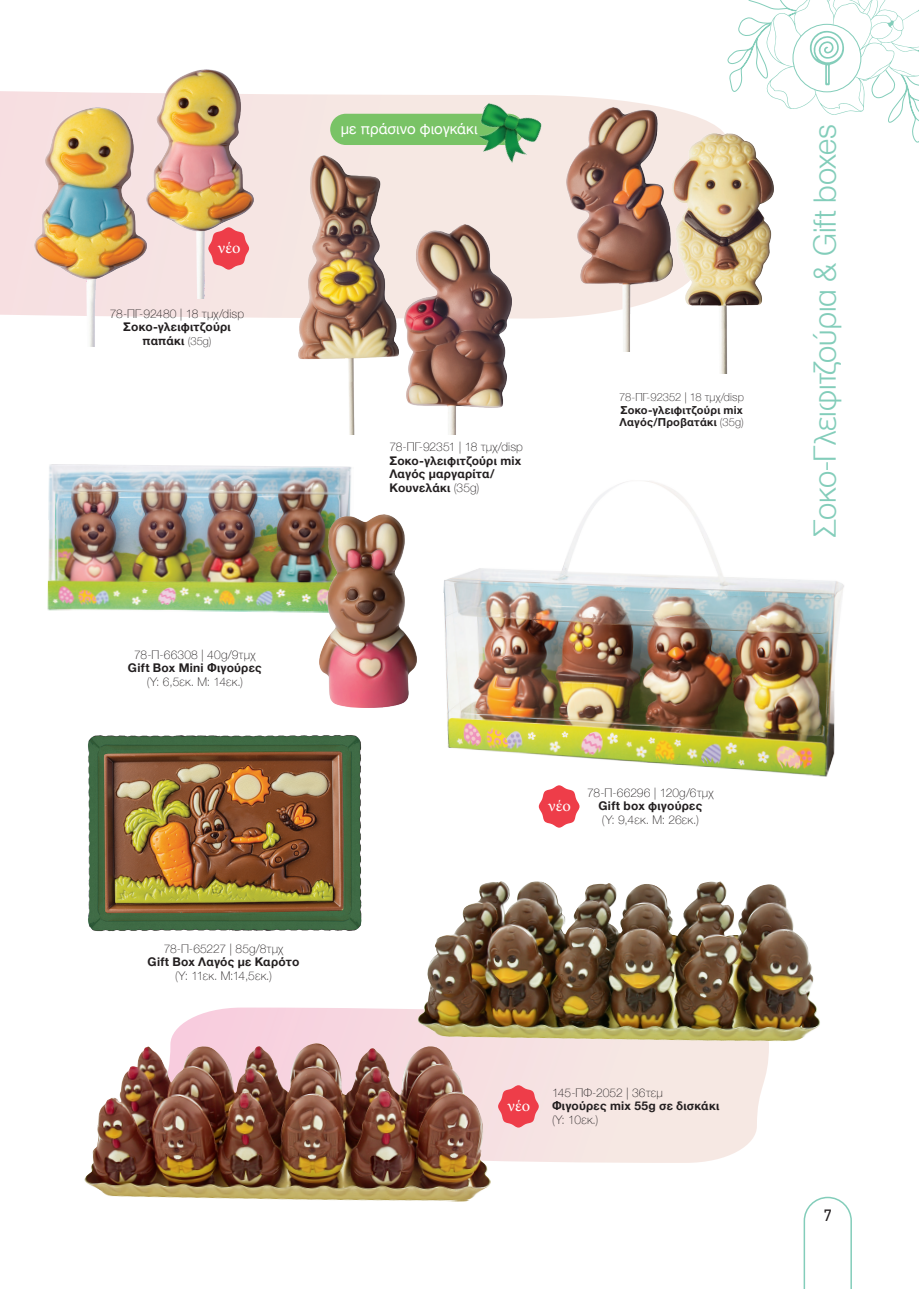
<style>
.page{position:relative;width:919px;height:1289px;background:#fff}
.page>*{position:absolute;margin:0;border:0;box-sizing:border-box;transform-origin:0 0}
.Paragraph_Style_1{font:300 33px "CF Helvetica";letter-spacing:-.005em;color:#83cdba}
.t1{font:16.5px "Minion Pro";letter-spacing:.005em;color:#fff}
.t2{font:16.5px "PF Din Text";color:#231f20}
.Paragraph_Style_1-2{font:15px "Helvetica Neue";letter-spacing:.005em;color:#fff}
.Paragraph_Style_1-3{font:100 12px/13.5px "Helvetica Neue";letter-spacing:.01em;color:#231f20}
.Paragraph_Style_1-4{font:700 12px/13.5px "Helvetica Neue";letter-spacing:.02em;color:#231f20}
.Paragraph_Style_1-5{font:100 12px "Helvetica Neue";letter-spacing:-.02em;color:#231f20}
.Paragraph_Style_1-6{font:700 11.1px/12.5px "Helvetica Neue";letter-spacing:.02em;color:#231f20;text-align:justify}
.s1{font-weight:100;font-size:11.1px}
.s2{font-weight:700}
.s3{font-weight:100}
</style>
<div class="page">
<svg style="left:0;top:91px;width:727px;height:227px;background:#f6e7e4"></svg>
<svg style="left:170px;top:1007px;width:599px;height:155px;background:#f6e3e3"></svg>
<img style="left:672px;top:134px;width:101px;height:239px">
<img style="left:298px;top:155px;width:101px;height:280px">
<img style="left:404px;top:224px;width:107px;height:211px">
<img style="left:88px;top:735px;width:274px;height:197px">
<img style="left:566px;top:108px;width:106px;height:244px">
<img style="left:48px;top:464px;width:304px;height:149px">
<img style="left:319px;top:514px;width:98px;height:193px">
<div style="left:330px;top:114px;width:194px;height:31px;background:#79c366;border-radius:16px"></div>
<img style="left:458px;top:91px;width:91px;height:88px">
<img style="left:34px;top:108px;width:113px;height:239px">
<img style="left:147px;top:70px;width:106px;height:228px">
<img style="left:85px;top:1043px;width:406px;height:158px">
<img style="left:417px;top:881px;width:403px;height:160px">
<svg style="left:208px;top:227px;width:41px;height:43px;background:#ef6f77"></svg>
<svg style="left:498px;top:1085px;width:40px;height:42px;background:#f06972"></svg>
<img style="left:443px;top:481px;width:401px;height:295px">
<svg style="left:538px;top:785px;width:41px;height:42px"></svg>
<svg style="left:727px;top:0;width:191px;height:143px"></svg>
<svg style="left:803px;top:1196px;width:48px;height:92px"></svg>
<p class="t1" style="left:217px;top:236px;width:25px">νέο</p>
<p class="Paragraph_Style_1-3" style="left:110px;top:306px;width:136px">78-ΠΓ-92480 | 18 τμχ/disp</p>
<p class="Paragraph_Style_1-4" style="left:123px;top:321px;width:109px;text-align:center">Σοκο-γλειφιτζούρι παπάκι <span class="s1">(35g)</span></p>
<p class="Paragraph_Style_1-2" style="left:341px;top:118px;width:138px">με πράσινο φιογκάκι</p>
<p class="Paragraph_Style_1-3" style="left:389px;top:440px;width:135px">78-ΠΓ-92351 | 18 τμχ/disp<br><span class="s2">Σοκο-γλειφιτζούρι mix</span></p>
<p class="Paragraph_Style_1-4" style="left:389px;top:467px;width:107px">Λαγός μαργαρίτα/<br>Κουνελάκι <span class="s3">(35g)</span></p>
<p class="Paragraph_Style_1-6" style="left:619px;top:391px;width:126px"><span class="s3">78-ΠΓ-92352 | 18 τμχ/disp </span>Σοκο-γλειφιτζούρι mix Λαγός/Προβατάκι <span class="s3">(35g)</span></p>
<p class="Paragraph_Style_1-3" style="left:134px;top:647px;width:123px">78-Π-66308 | 40g/9τμχ</p>
<p class="Paragraph_Style_1-4" style="left:128px;top:661px;width:135px">Gift Box Mini Φιγούρες</p>
<p class="Paragraph_Style_1-3" style="left:147px;top:674px;width:98px">(Υ: 6,5εκ. Μ: 14εκ.)</p>
<p class="Paragraph_Style_1-3" style="left:164px;top:941px;width:121px">78-Π-65227 | 85g/8τμχ</p>
<p class="Paragraph_Style_1-4" style="left:148px;top:955px;width:153px">Gift Box Λαγός με Καρότο</p>
<p class="Paragraph_Style_1-5" style="left:175px;top:966px;width:98px">(Υ: 11εκ. Μ:14,5εκ.)</p>
<p class="t1" style="left:548px;top:794px;width:25px">νέο</p>
<p class="Paragraph_Style_1-3" style="left:587px;top:785px;width:128px">78-Π-66296 | 120g/6τμχ</p>
<p class="Paragraph_Style_1-4" style="left:598px;top:799px;width:105px">Gift box φιγούρες</p>
<p class="Paragraph_Style_1-3" style="left:602px;top:812px;width:98px">(Υ: 9,4εκ. Μ: 26εκ.)</p>
<p class="t1" style="left:507px;top:1094px;width:25px">νέο</p>
<p class="Paragraph_Style_1-3" style="left:552px;top:1085px;width:112px">145-ΠΦ-2052 | 36τεμ</p>
<p class="Paragraph_Style_1-4" style="left:552px;top:1099px;width:169px">Φιγούρες mix 55g σε δισκάκι <span class="s3">(Υ: 10εκ.)</span></p>
<p class="Paragraph_Style_1" style="left:807px;top:537px;width:415px;rotate:-90deg">Σοκο-Γλειφιτζούρια &amp; Gift boxes</p>
<h2 class="t2" style="left:823px;top:1205px;width:9px">7</h2>
</div>
